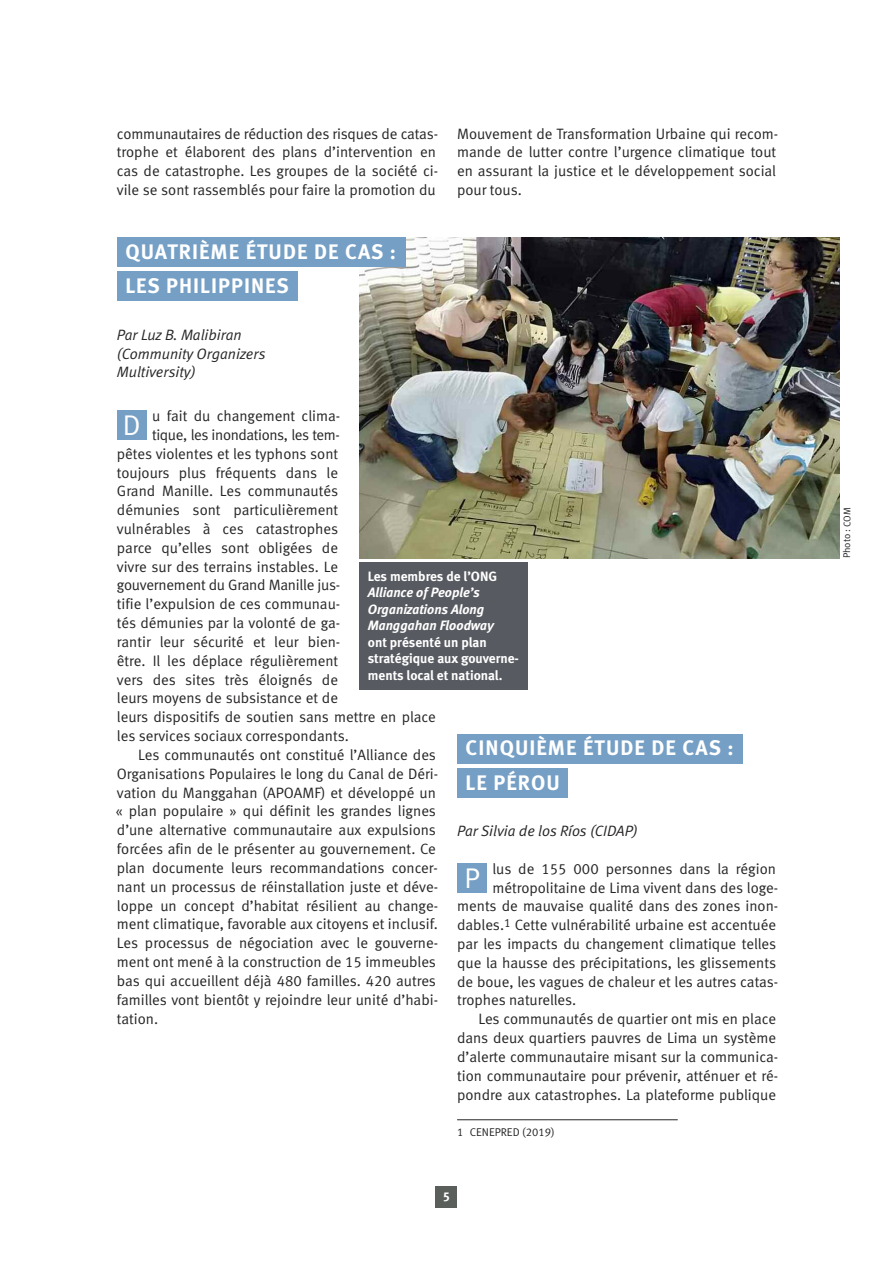
<style>
.page{position:relative;width:893px;height:1263px;background:#fff}
.page>*{position:absolute;margin:0;border:0;box-sizing:border-box;transform-origin:0 0}
.t1{font:28.5px "Meta Normal LF";color:#fff}
.t2{font:21px/34.8px "Meta Bold LF";letter-spacing:.05em;color:#fff}
.t3{font:15px/18.9px "Meta Normal LF";color:#272526}
.t4{font:italic 15px/18.8px "Meta Normal LF";color:#272526}
.t5{font:15px "Meta Normal LF";letter-spacing:-.025em;color:#272526}
.t6{font:13.5px/16.5px "Meta Bold LF";color:#fff}
.t7{font:italic 13.5px/16.5px "Meta Bold LF";color:#fff}
.t8{font:12.75px "Meta Plus Bold Caps";color:#fff}
.t9{font:11.25px "Meta Normal LF";color:#272526}
.t10{font:9.75px "Meta Normal LF";letter-spacing:-.005em;color:#272526}
</style>
<div class="page">
<div style="left:117px;top:271px;width:181px;height:30px;background:#759fc5"></div>
<div style="left:117px;top:411px;width:30px;height:29px;background:#759fc5"></div>
<img style="left:359px;top:237px;width:481px;height:321px">
<div style="left:359px;top:562px;width:168px;height:128px;background:#575a60"></div>
<div style="left:457px;top:734px;width:286px;height:29px;background:#759fc5"></div>
<div style="left:457px;top:768px;width:111px;height:29px;background:#759fc5"></div>
<div style="left:457px;top:863px;width:30px;height:30px;background:#759fc5"></div>
<div style="left:436px;top:1186px;width:21px;height:22px;background:#5b5f5c"></div>
<hr style="left:457px;top:1119px;width:221px;height:1px;background:#272526">
<div style="left:117px;top:237px;width:289px;height:30px;background:#759fc5"></div>
<p class="t3" style="left:117px;top:125px;width:323px">communautaires de réduction des risques de catas&shy;trophe et élaborent des plans d’intervention en cas de catastrophe. Les groupes de la société ci&shy;vile se sont rassemblés pour faire la promotion du</p>
<p class="t3" style="left:457px;top:125px;width:323px">Mouvement de Transformation Urbaine qui recom&shy;mande de lutter contre l’urgence climatique tout en assurant la justice et le développement social pour tous.</p>
<h2 class="t2" style="left:125px;top:237px;width:272px">QUATRIÈME ÉTUDE DE CAS :</h2>
<h2 class="t2" style="left:125px;top:271px;width:165px">LES PHILIPPINES</h2>
<p class="t4" style="left:117px;top:327px;width:150px">Par Luz B. Malibiran (Community Organizers<br>Multiversity)</p>
<h1 class="t1" style="left:123px;top:415px;width:19px">D</h1>
<p class="t3" style="left:152px;top:408px;width:189px">u fait du changement clima-</p>
<p class="t5" style="left:152px;top:430px;width:189px">tique, les inondations, les tem-</p>
<p class="t3" style="left:117px;top:445px;width:223px">pêtes violentes et les typhons sont</p>
<p class="t3" style="left:117px;top:464px;width:223px">toujours plus fréquents dans le</p>
<p class="t3" style="left:117px;top:483px;width:223px">Grand Manille. Les communautés</p>
<p class="t3" style="left:117px;top:502px;width:223px">démunies sont particulièrement</p>
<p class="t3" style="left:117px;top:521px;width:223px">vulnérables à ces catastrophes</p>
<p class="t3" style="left:117px;top:540px;width:223px">parce qu’elles sont obligées de</p>
<p class="t3" style="left:117px;top:558px;width:223px">vivre sur des terrains instables. Le</p>
<p class="t3" style="left:117px;top:577px;width:225px">gouvernement du Grand Manille jus-</p>
<p class="t3" style="left:117px;top:596px;width:225px">tifie l’expulsion de ces communau-</p>
<p class="t3" style="left:117px;top:615px;width:225px">tés démunies par la volonté de ga-</p>
<p class="t3" style="left:117px;top:634px;width:225px">rantir leur sécurité et leur bien-</p>
<p class="t3" style="left:117px;top:652px;width:223px">être. Il les déplace régulièrement</p>
<p class="t3" style="left:117px;top:671px;width:223px">vers des sites très éloignés de</p>
<p class="t3" style="left:117px;top:690px;width:223px">leurs moyens de subsistance et de</p>
<p class="t3" style="left:117px;top:709px;width:320px">leurs dispositifs de soutien sans mettre en place</p>
<p class="t3" style="left:117px;top:728px;width:233px">les services sociaux correspondants.</p>
<p class="t3" style="left:138px;top:747px;width:299px">Les communautés ont constitué l’Alliance des</p>
<p class="t3" style="left:117px;top:765px;width:323px">Organisations Populaires le long du Canal de Déri-</p>
<p class="t3" style="left:117px;top:784px;width:320px">vation du Manggahan (APOAMF) et développé un</p>
<p class="t3" style="left:115px;top:803px;width:322px">« plan populaire » qui définit les grandes lignes</p>
<p class="t3" style="left:117px;top:822px;width:321px">d’une alternative communautaire aux expulsions</p>
<p class="t3" style="left:117px;top:841px;width:320px">forcées afin de le présenter au gouvernement. Ce</p>
<p class="t3" style="left:117px;top:860px;width:322px">plan documente leurs recommandations concer-</p>
<p class="t3" style="left:117px;top:878px;width:323px">nant un processus de réinstallation juste et déve-</p>
<p class="t3" style="left:117px;top:897px;width:323px">loppe un concept d’habitat résilient au change-</p>
<p class="t3" style="left:117px;top:916px;width:322px">ment climatique, favorable aux citoyens et inclusif.</p>
<p class="t3" style="left:117px;top:935px;width:323px">Les processus de négociation avec le gouverne-</p>
<p class="t3" style="left:117px;top:954px;width:321px">ment ont mené à la construction de 15 immeubles</p>
<p class="t3" style="left:117px;top:973px;width:321px">bas qui accueillent déjà 480 familles. 420 autres</p>
<p class="t3" style="left:117px;top:991px;width:323px">familles vont bientôt y rejoindre leur unité d’habi-</p>
<p class="t3" style="left:117px;top:1010px;width:43px">tation.</p>
<p class="t6" style="left:368px;top:569px;width:131px">Les membres de l’ONG</p>
<p class="t7" style="left:368px;top:585px;width:128px">Alliance of People’s<br>Organizations Along<br>Manggahan Floodway</p>
<p class="t6" style="left:368px;top:635px;width:153px">ont présenté un plan stratégique aux gouverne&shy;ments local et national.</p>
<h2 class="t2" style="left:466px;top:732px;width:269px">CINQUIÈME ÉTUDE DE CAS :<br>LE PÉROU</h2>
<p class="t4" style="left:457px;top:823px;width:182px">Par Silvia de los Ríos (CIDAP)</p>
<h1 class="t1" style="left:464px;top:868px;width:17px">P</h1>
<p class="t3" style="left:492px;top:860px;width:285px">lus de 155 000 personnes dans la région</p>
<p class="t3" style="left:492px;top:879px;width:287px">métropolitaine de Lima vivent dans des loge-</p>
<p class="t3" style="left:457px;top:898px;width:323px">ments de mauvaise qualité dans des zones inon-</p>
<p class="t3" style="left:457px;top:917px;width:320px">dables.<sup>1</sup> Cette vulnérabilité urbaine est accentuée</p>
<p class="t3" style="left:457px;top:936px;width:321px">par les impacts du changement climatique telles</p>
<p class="t3" style="left:457px;top:954px;width:321px">que la hausse des précipitations, les glissements</p>
<p class="t3" style="left:457px;top:973px;width:323px">de boue, les vagues de chaleur et les autres catas-</p>
<p class="t3" style="left:457px;top:992px;width:121px">trophes naturelles.</p>
<p class="t3" style="left:478px;top:1011px;width:299px">Les communautés de quartier ont mis en place</p>
<p class="t3" style="left:457px;top:1030px;width:320px">dans deux quartiers pauvres de Lima un système</p>
<p class="t3" style="left:457px;top:1049px;width:323px">d’alerte communautaire misant sur la communica-</p>
<p class="t3" style="left:457px;top:1067px;width:323px">tion communautaire pour prévenir, atténuer et ré-</p>
<p class="t3" style="left:457px;top:1086px;width:320px">pondre aux catastrophes. La plateforme publique</p>
<p class="t9" style="left:457px;top:1128px;width:99px">1 CENEPRED (2019)</p>
<p class="t8" style="left:443px;top:1189px;width:8px">5</p>
<p class="t10" style="left:843px;top:558px;width:52px;rotate:-90deg">Photo : COM</p>
</div>
